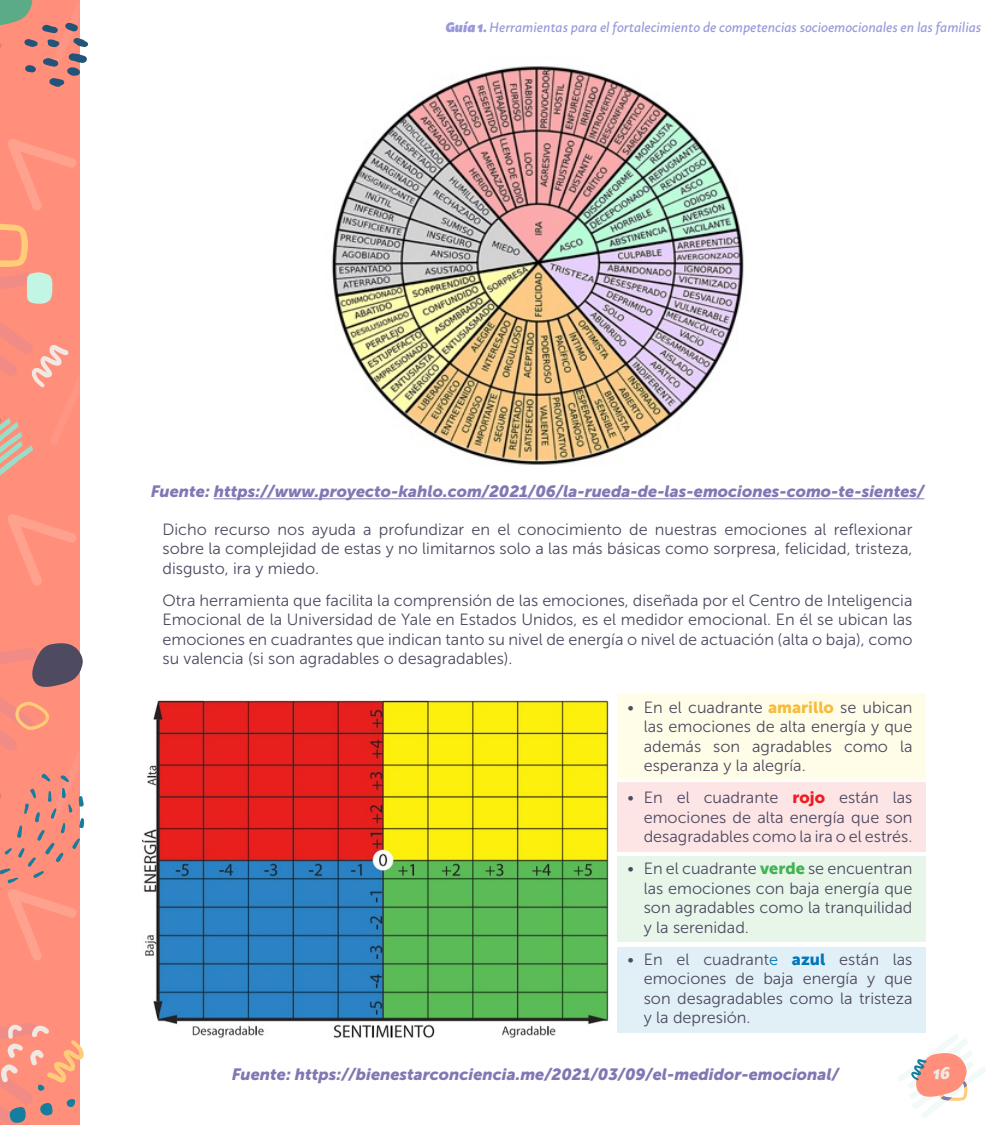
<style>
.page{position:relative;width:1000px;height:1125px;background:#fff}
.page>*{position:absolute;margin:0;border:0;box-sizing:border-box;transform-origin:0 0}
.t1{font:italic 800 17.5px "Macho";color:#f2e8e3}
.t2{font:16.25px/19.5px "Museo Sans 300";color:#4d4a61;text-align:justify}
.t3{font:italic 16.25px "Museo Sans 900";color:#8078b3}
.t4{font:italic 500 13.75px "Macho";color:#9999db}
.s1{font-weight:900}
.s2{font-family:"Museo Sans 900";color:#f6bc3e}
.s3{font-family:"Museo Sans 900";color:#ee1d23}
.s4{font-family:"Museo Sans 900";color:#41b353}
.s5{color:#07b}
.s6{font-family:"Museo Sans 900";color:#07b}
</style>
<div class="page">
<div style="left:618px;top:693px;width:308px;height:86px;background:#fffde7"></div>
<div style="left:618px;top:782px;width:308px;height:70px;background:#fde4e5"></div>
<div style="left:618px;top:856px;width:308px;height:86px;background:#e8f6ea"></div>
<div style="left:618px;top:947px;width:308px;height:85px;background:#e1eff7"></div>
<svg style="left:897px;top:1032px;width:88px;height:86px"></svg>
<img style="left:331px;top:66px;width:413px;height:399px">
<hr style="left:214px;top:498px;width:710px;height:1px;background:#8078b3">
<img style="left:142px;top:700px;width:467px;height:338px">
<div style="left:0;top:0;width:79px;height:1125px;background:#ff8f7a"></div>
<svg style="left:8px;top:514px;width:68px;height:71px"></svg>
<svg style="left:8px;top:139px;width:68px;height:71px"></svg>
<svg style="left:0;top:643px;width:84px;height:318px"></svg>
<svg style="left:0;top:0;width:88px;height:87px"></svg>
<svg style="left:0;top:1023px;width:84px;height:102px"></svg>
<svg style="left:0;top:223px;width:79px;height:253px"></svg>
<p class="t4" style="left:445px;top:15px;width:537px"><span class="s1">Guía 1.</span> Herramientas para el fortalecimiento de competencias socioemocionales en las familias</p>
<p class="t3" style="left:151px;top:482px;width:775px">Fuente: https://www.proyecto-kahlo.com/2021/06/la-rueda-de-las-emociones-como-te-sientes/</p>
<p class="t2" style="left:162px;top:519px;width:752px">Dicho recurso nos ayuda a profundizar en el conocimiento de nuestras emociones al reflexionar sobre la complejidad de estas y no limitarnos solo a las más básicas como sorpresa, felicidad, tristeza, disgusto, ira y miedo.</p>
<p class="t2" style="left:162px;top:590px;width:752px">Otra herramienta que facilita la comprensión de las emociones, diseñada por el Centro de Inteligencia Emocional de la Universidad de Yale en Estados Unidos, es el medidor emocional. En él se ubican las emociones en cuadrantes que indican tanto su nivel de energía o nivel de actuación (alta o baja), como su valencia (si son agradables o desagradables).</p>
<p class="t2" style="left:644px;top:698px;width:270px;text-indent:-16px">• En el cuadrante <span class="s2">amarillo</span> se ubican las emociones de alta energía y que además son agradables como la esperanza y la alegría.</p>
<p class="t2" style="left:644px;top:788px;width:270px;text-indent:-16px">• En el cuadrante <span class="s3">rojo</span> están las emociones de alta energía que son desagradables como la ira o el estrés.</p>
<p class="t2" style="left:644px;top:859px;width:270px;text-indent:-16px">• En el cuadrante <span class="s4">verde</span> se encuentran las emociones con baja energía que son agradables como la tranquilidad y la serenidad.</p>
<p class="t2" style="left:644px;top:950px;width:270px;text-indent:-16px">• En el cuadrant<span class="s5">e</span> <span class="s6">azul</span> están las emociones de baja energía y que son desagradables como la tristeza y la depresión.</p>
<p class="t3" style="left:232px;top:1065px;width:609px">Fuente: https://bienestarconciencia.me/2021/03/09/el-medidor-emocional/</p>
<p class="t1" style="left:933px;top:1057px;width:18px">16</p>
</div>
